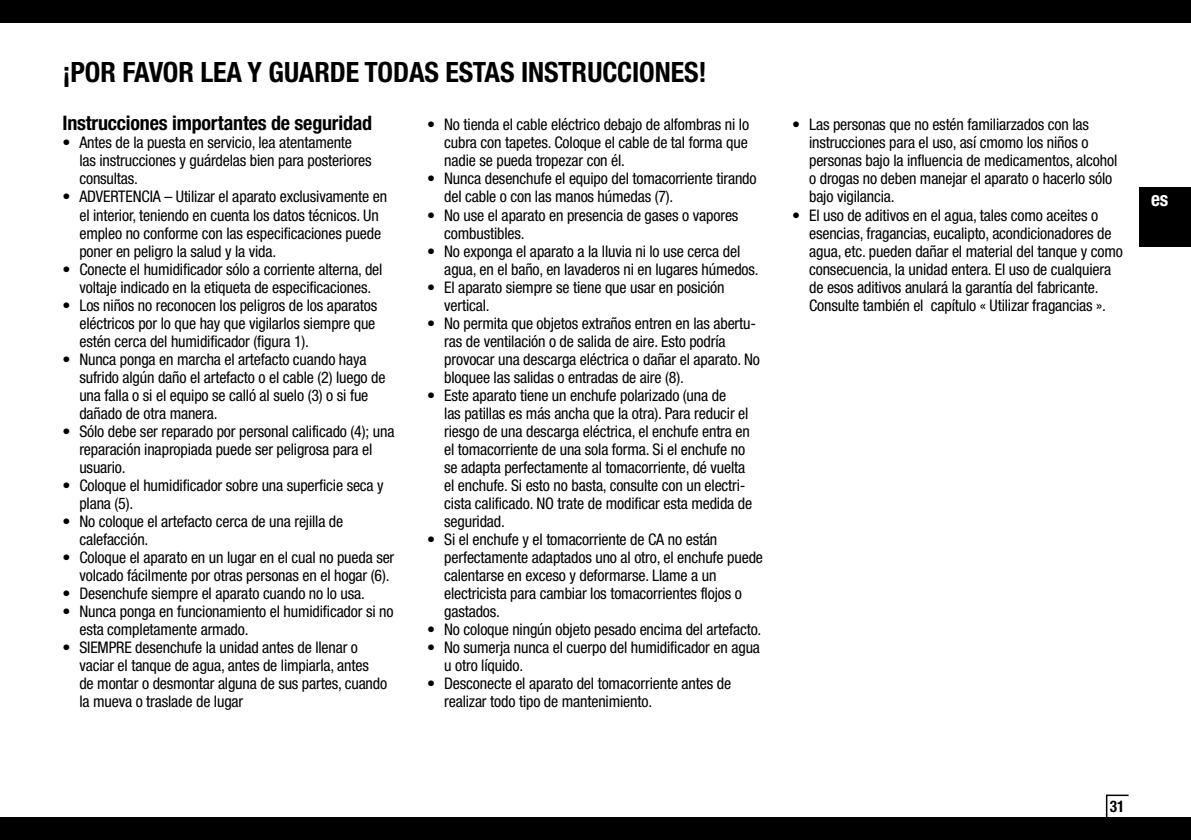
<style>
.page{position:relative;width:1191px;height:840px;background:#fff}
.page>*{position:absolute;margin:0;border:0;box-sizing:border-box;transform-origin:0 0}
.t1{font:700 condensed 28px "Helvetica Neue LTW1 G";letter-spacing:-.005em;color:#000}
.t2{font:700 condensed 20px "Helvetica Neue LTW1 G";letter-spacing:-.01em;color:#000}
.t3{font:700 condensed 20px "Helvetica Neue LTW1 G";color:#fff;scale:.96 1}
.t4{font:condensed 16px/18px "Helvetica Neue LTW1 G";letter-spacing:-.01em;color:#000}
.t5{font:700 condensed 16px "Helvetica Neue LTW1 G";color:#000;scale:.96 1}
</style>
<div class="page">
<div style="left:0;top:0;width:1191px;height:23px;background:#000"></div>
<div style="left:0;top:816px;width:1191px;height:23px;background:#000"></div>
<svg style="left:1105px;top:794px;width:25px;height:23px"></svg>
<div style="left:1140px;top:187px;width:51px;height:60px;background:#000"></div>
<h1 class="t1" style="left:62px;top:56px;width:646px">¡POR FAVOR LEA Y GUARDE TODAS ESTAS INSTRUCCIONES!</h1>
<p class="t2" style="left:62px;top:111px;width:311px">Instrucciones importantes de seguridad</p>
<p class="t4" style="left:79px;top:134px;width:294px;text-indent:-17px">• Antes de la puesta en servicio, lea atentamente las instrucciones y guárdelas bien para posteriores consultas.</p>
<p class="t4" style="left:79px;top:188px;width:309px;text-indent:-17px">• ADVERTENCIA – Utilizar el aparato exclusivamente en el interior, teniendo en cuenta los datos técnicos. Un empleo no conforme con las especificaciones puede poner en peligro la salud y la vida.</p>
<p class="t4" style="left:62px;top:260px;width:322px;text-align:center">• Conecte el humidificador sólo a corriente alterna, del voltaje indicado en la etiqueta de especificaciones.</p>
<p class="t4" style="left:79px;top:296px;width:299px;text-indent:-17px">• Los niños no reconocen los peligros de los aparatos eléctricos por lo que hay que vigilarlos siempre que estén cerca del humidificador (figura 1).</p>
<p class="t4" style="left:79px;top:350px;width:308px;text-indent:-17px">• Nunca ponga en marcha el artefacto cuando haya sufrido algún daño el artefacto o el cable (2) luego de una falla o si el equipo se calló al suelo (3) o si fue dañado de otra manera.</p>
<p class="t4" style="left:79px;top:422px;width:316px;text-indent:-17px">• Sólo debe ser reparado por personal calificado (4); una reparación inapropiada puede ser peligrosa para el usuario.</p>
<p class="t4" style="left:79px;top:476px;width:306px;text-indent:-17px">• Coloque el humidificador sobre una superficie seca y plana (5).</p>
<p class="t4" style="left:79px;top:512px;width:265px;text-indent:-17px">• No coloque el artefacto cerca de una rejilla de calefacción.</p>
<p class="t4" style="left:79px;top:548px;width:316px;text-indent:-17px">• Coloque el aparato en un lugar en el cual no pueda ser volcado fácilmente por otras personas en el hogar (6).</p>
<p class="t4" style="left:62px;top:584px;width:304px">• Desenchufe siempre el aparato cuando no lo usa.</p>
<p class="t4" style="left:79px;top:602px;width:316px;text-indent:-17px">• Nunca ponga en funcionamiento el humidificador si no esta completamente armado.</p>
<p class="t4" style="left:79px;top:638px;width:309px;text-indent:-17px">• SIEMPRE desenchufe la unidad antes de llenar o vaciar el tanque de agua, antes de limpiarla, antes<br>de montar o desmontar alguna de sus partes, cuando la mueva o traslade de lugar</p>
<p class="t4" style="left:444px;top:116px;width:306px;text-align:justify;text-indent:-17px">• No tienda el cable eléctrico debajo de alfombras ni lo cubra con tapetes. Coloque el cable de tal forma que nadie se pueda tropezar con él.</p>
<p class="t4" style="left:444px;top:170px;width:314px;text-indent:-17px">• Nunca desenchufe el equipo del tomacorriente tirando del cable o con las manos húmedas (7).</p>
<p class="t4" style="left:444px;top:206px;width:296px;text-indent:-17px">• No use el aparato en presencia de gases o vapores combustibles.</p>
<p class="t4" style="left:444px;top:242px;width:316px;text-indent:-17px">• No exponga el aparato a la lluvia ni lo use cerca del agua, en el baño, en lavaderos ni en lugares húmedos.</p>
<p class="t4" style="left:444px;top:278px;width:282px;text-indent:-17px">• El aparato siempre se tiene que usar en posición vertical.</p>
<p class="t4" style="left:444px;top:314px;width:317px;text-indent:-17px">• No permita que objetos extraños entren en las abertu&shy;ras de ventilación o de salida de aire. Esto podría provocar una descarga eléctrica o dañar el aparato. No bloquee las salidas o entradas de aire (8).</p>
<p class="t4" style="left:444px;top:386px;width:309px;text-indent:-17px">• Este aparato tiene un enchufe polarizado (una de<br>las patillas es más ancha que la otra). Para reducir el riesgo de una descarga eléctrica, el enchufe entra en el tomacorriente de una sola forma. Si el enchufe no se adapta perfectamente al tomacorriente, dé vuelta el enchufe. Si esto no basta, consulte con un electri&shy;cista calificado. NO trate de modificar esta medida de seguridad.</p>
<p class="t4" style="left:444px;top:530px;width:320px;text-indent:-17px">• Si el enchufe y el tomacorriente de CA no están perfectamente adaptados uno al otro, el enchufe puede calentarse en exceso y deformarse. Llame a un electricista para cambiar los tomacorrientes flojos o gastados.</p>
<p class="t4" style="left:427px;top:620px;width:336px">• No coloque ningún objeto pesado encima del artefacto.</p>
<p class="t4" style="left:444px;top:638px;width:317px;text-indent:-17px">• No sumerja nunca el cuerpo del humidificador en agua u otro líquido.</p>
<p class="t4" style="left:444px;top:674px;width:288px;text-indent:-17px">• Desconecte el aparato del tomacorriente antes de realizar todo tipo de mantenimiento.</p>
<p class="t4" style="left:809px;top:116px;width:310px;text-indent:-17px">• Las personas que no estén familiarzados con las instrucciones para el uso, así cmomo los niños o personas bajo la influencia de medicamentos, alcohol o drogas no deben manejar el aparato o hacerlo sólo bajo vigilancia.</p>
<p class="t4" style="left:809px;top:206px;width:315px;text-indent:-17px">• El uso de aditivos en el agua, tales como aceites o esencias, fragancias, eucalipto, acondicionadores de agua, etc. pueden dañar el material del tanque y como consecuencia, la unidad entera. El uso de cualquiera de esos aditivos anulará la garantía del fabricante.<br>Consulte también el capítulo « Utilizar fragancias ».</p>
<p class="t3" style="left:1151px;top:186px;width:20px">es</p>
<p class="t5" style="left:1110px;top:795px;width:17px">31</p>
</div>
